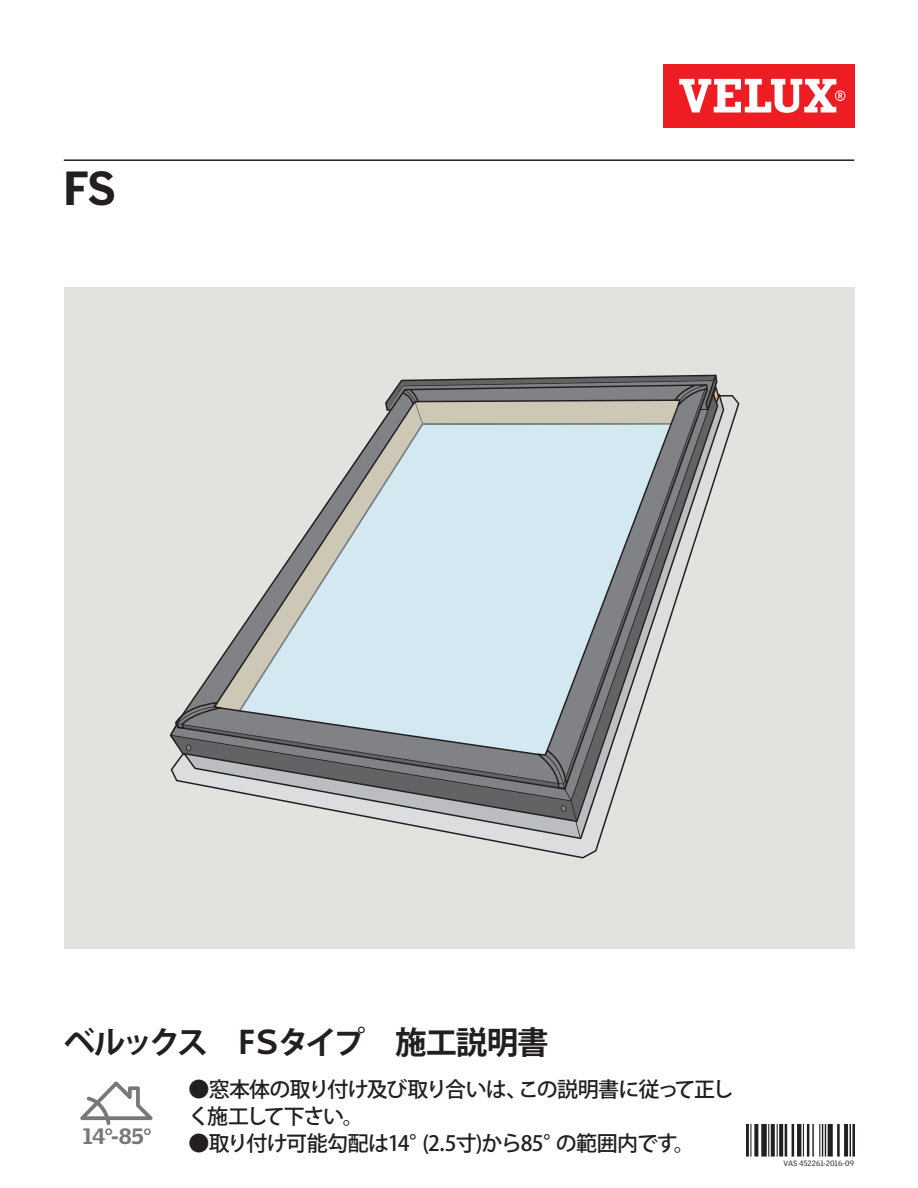
<style>
.page{position:relative;width:918px;height:1188px;background:#fff}
.page>*{position:absolute;margin:0;border:0;box-sizing:border-box;transform-origin:0 0}
.t1{font:900 46.5px "Velux Gothic";color:#231f20}
.t2{font:31.5px "Koz Go Pro Bold 90 msp RKSJ H";letter-spacing:-.1em;color:#231f20}
.t3{font:900 21.6px "Velux Gothic";color:#767778}
.t4{font:21px/27px "Koz Go Pro Medium 90 msp RKSJ H";letter-spacing:-.05em;color:#231f20}
.t5{font:7.5px "Velux Gothic";letter-spacing:.005em;color:#231f20}
</style>
<div class="page">
<div style="left:663px;top:64px;width:191px;height:64px;background:#ee1d23"></div>
<svg style="left:679px;top:79px;width:166px;height:34px"></svg>
<hr style="left:64px;top:159px;width:790px;height:2px;background:#231f20">
<img style="left:747px;top:1124px;width:107px;height:32px">
<div style="left:64px;top:287px;width:790px;height:661px;background:#e2e2de"></div>
<svg style="left:574px;top:817px;width:7px;height:21px"></svg>
<svg style="left:175px;top:721px;width:412px;height:113px"></svg>
<svg style="left:398px;top:375px;width:320px;height:49px"></svg>
<svg style="left:176px;top:384px;width:532px;height:406px"></svg>
<svg style="left:80px;top:1082px;width:73px;height:43px"></svg>
<h1 class="t1" style="left:64px;top:172px;width:54px">FS</h1>
<h2 class="t2" style="left:64px;top:1030px;width:486px">ベルックス　FＳタイプ　施工説明書</h2>
<p class="t4" style="left:189px;top:1078px;width:546px">●窓本体の取り付け及び取り合いは、この説明書に従って正しく施工して下さい。</p>
<p class="t4" style="left:189px;top:1132px;width:508px">●取り付け可能勾配は14°(2.5寸)から85°の範囲内です。</p>
<p class="t3" style="left:83px;top:1129px;width:70px">14°-85°</p>
<p class="t5" style="left:784px;top:1161px;width:72px">VAS 452261-2016-09</p>
</div>
